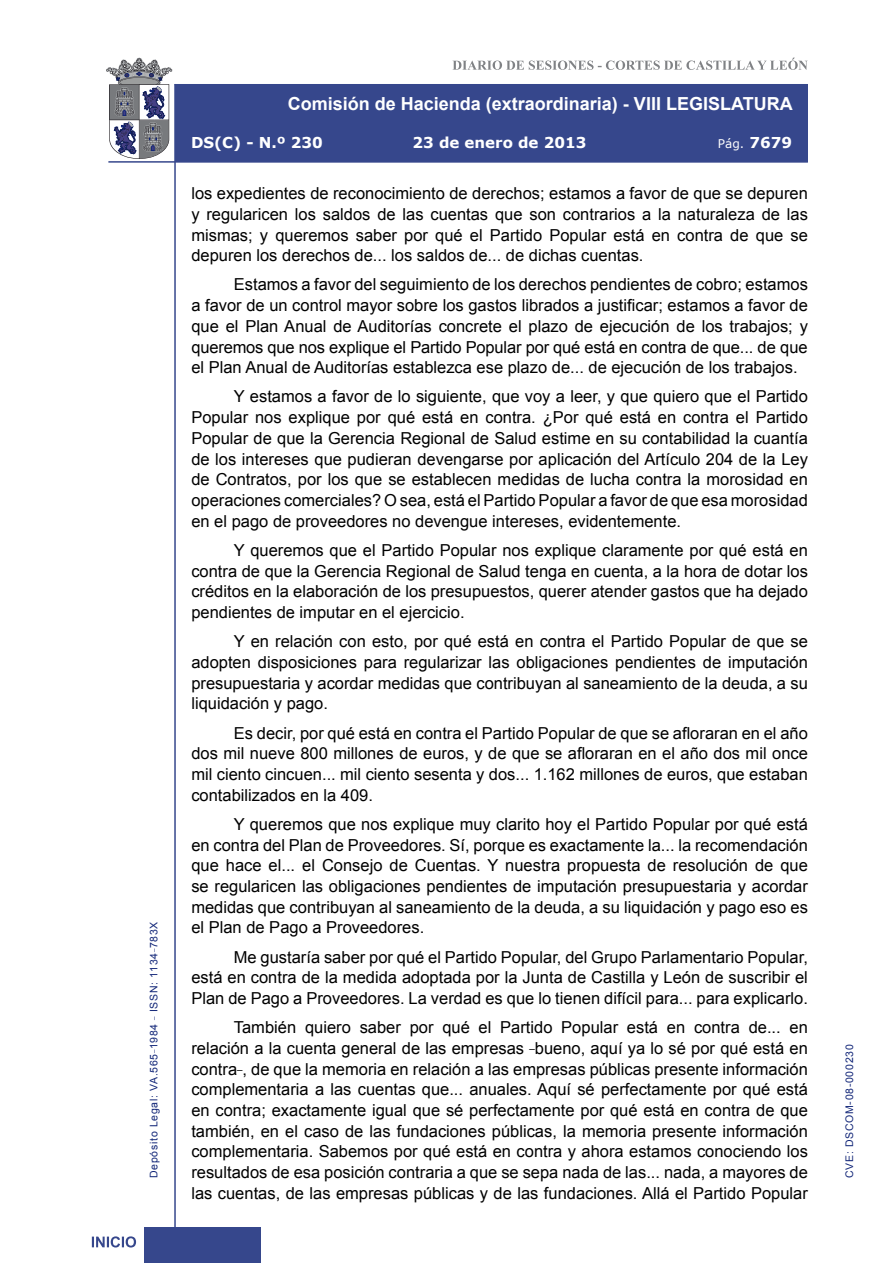
<style>
.page{position:relative;width:893px;height:1263px;background:#fff}
.page>*{position:absolute;margin:0;border:0;box-sizing:border-box;transform-origin:0 0}
.t1{font:700 18px "Arial";color:#fff}
.t2{font:16.5px/20.7px "Arial";color:#000;text-align:justify}
.t3{font:700 15px "Verdana";color:#fff}
.t4{font:12px "Verdana";color:#fff}
.t5{font:10.5px "Arial";letter-spacing:.065em;color:#122678}
.s1{font-weight:700;font-size:15px}
</style>
<div class="page">
<svg style="left:452px;top:58px;width:356px;height:12px"></svg>
<hr style="left:174px;top:84px;width:2px;height:1179px;background:#36478c">
<div style="left:144px;top:1227px;width:117px;height:36px;background:#36478c"></div>
<div style="left:175px;top:84px;width:633px;height:78px;background:#36478c"></div>
<hr style="left:108px;top:161px;width:700px;height:2px;background:#36478c">
<svg style="left:92px;top:1236px;width:44px;height:11px"></svg>
<svg style="left:106px;top:58px;width:66px;height:101px"></svg>
<p class="t5" style="left:147px;top:1178px;width:258px;rotate:-90deg">Depósito Legal: VA.565<sup>_</sup>1984 <sup>_</sup> ISSN: 1134<sup>_</sup>783X</p>
<p class="t1" style="left:288px;top:92px;width:506px">Comisión de Hacienda (extraordinaria) - VIII LEGISLATURA</p>
<p class="t3" style="left:191px;top:132px;width:133px">DS(C) - N.º 230</p>
<p class="t3" style="left:413px;top:132px;width:175px">23 de enero de 2013</p>
<p class="t4" style="left:718px;top:135px;width:76px">Pág. <span class="s1">7679</span></p>
<p class="t2" style="left:191px;top:183px;width:618px">los expedientes de reconocimiento de derechos; estamos a favor de que se depuren y regularicen los saldos de las cuentas que son contrarios a la naturaleza de las mismas; y queremos saber por qué el Partido Popular está en contra de que se depuren los derechos de... los saldos de... de dichas cuentas.</p>
<p class="t2" style="left:191px;top:274px;width:618px;text-indent:43px">Estamos a favor del seguimiento de los derechos pendientes de cobro; estamos a favor de un control mayor sobre los gastos librados a justificar; estamos a favor de que el Plan Anual de Auditorías concrete el plazo de ejecución de los trabajos; y queremos que nos explique el Partido Popular por qué está en contra de que... de que el Plan Anual de Auditorías establezca ese plazo de... de ejecución de los trabajos.</p>
<p class="t2" style="left:191px;top:386px;width:618px;text-indent:43px">Y estamos a favor de lo siguiente, que voy a leer, y que quiero que el Partido Popular nos explique por qué está en contra. ¿Por qué está en contra el Partido Popular de que la Gerencia Regional de Salud estime en su contabilidad la cuantía de los intereses que pudieran devengarse por aplicación del Artículo 204 de la Ley de Contratos, por los que se establecen medidas de lucha contra la morosidad en operaciones comerciales? O sea, está el Partido Popular a favor de que esa morosidad en el pago de proveedores no devengue intereses, evidentemente.</p>
<p class="t2" style="left:191px;top:540px;width:618px;text-indent:43px">Y queremos que el Partido Popular nos explique claramente por qué está en contra de que la Gerencia Regional de Salud tenga en cuenta, a la hora de dotar los créditos en la elaboración de los presupuestos, querer atender gastos que ha dejado pendientes de imputar en el ejercicio.</p>
<p class="t2" style="left:191px;top:631px;width:618px;text-indent:43px">Y en relación con esto, por qué está en contra el Partido Popular de que se adopten disposiciones para regularizar las obligaciones pendientes de imputación presupuestaria y acordar medidas que contribuyan al saneamiento de la deuda, a su liquidación y pago.</p>
<p class="t2" style="left:191px;top:722px;width:618px;text-indent:43px">Es decir, por qué está en contra el Partido Popular de que se afloraran en el año dos mil nueve 800 millones de euros, y de que se afloraran en el año dos mil once mil ciento cincuen... mil ciento sesenta y dos... 1.162 millones de euros, que estaban contabilizados en la 409.</p>
<p class="t2" style="left:191px;top:814px;width:618px;text-indent:43px">Y queremos que nos explique muy clarito hoy el Partido Popular por qué está en contra del Plan de Proveedores. Sí, porque es exactamente la... la recomendación que hace el... el Consejo de Cuentas. Y nuestra propuesta de resolución de que se regularicen las obligaciones pendientes de imputación presupuestaria y acordar medidas que contribuyan al saneamiento de la deuda, a su liquidación y pago eso es el Plan de Pago a Proveedores.</p>
<p class="t2" style="left:191px;top:946px;width:618px;text-indent:43px">Me gustaría saber por qué el Partido Popular, del Grupo Parlamentario Popular, está en contra de la medida adoptada por la Junta de Castilla y León de suscribir el Plan de Pago a Proveedores. La verdad es que lo tienen difícil para... para explicarlo.</p>
<p class="t2" style="left:191px;top:1017px;width:618px;text-indent:43px">También quiero saber por qué el Partido Popular está en contra de... en relación a la cuenta general de las empresas <sup>_</sup>bueno, aquí ya lo sé por qué está en contra<sup>_</sup>, de que la memoria en relación a las empresas públicas presente información complementaria a las cuentas que... anuales. Aquí sé perfectamente por qué está en contra; exactamente igual que sé perfectamente por qué está en contra de que también, en el caso de las fundaciones públicas, la memoria presente información complementaria. Sabemos por qué está en contra y ahora estamos conociendo los resultados de esa posición contraria a que se sepa nada de las... nada, a mayores de las cuentas, de las empresas públicas y de las fundaciones. Allá el Partido Popular</p>
<p class="t5" style="left:843px;top:1178px;width:135px;rotate:-90deg">CVE: DSCOM-08-000230</p>
</div>
